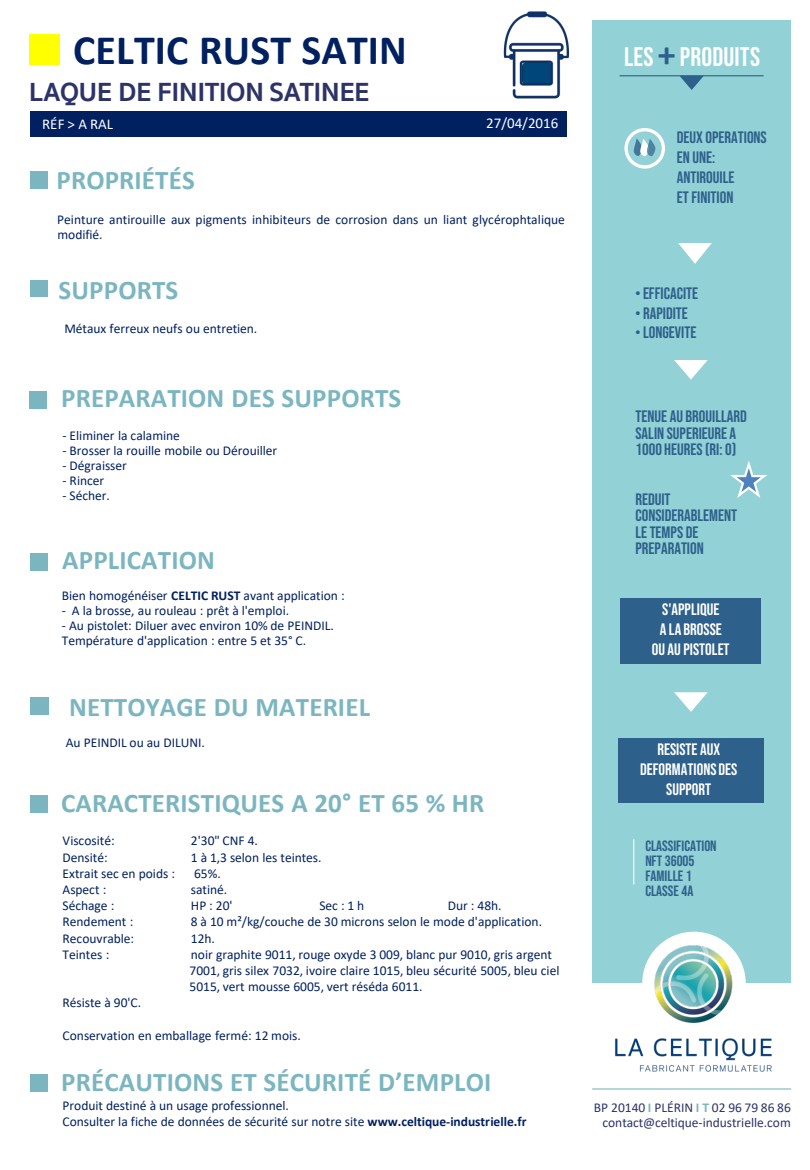
<style>
.page{position:relative;width:810px;height:1170px;background:#fff}
.page>*{position:absolute;margin:0;border:0;box-sizing:border-box;transform-origin:0 0}
.t1{font:700 42px "Calibri";letter-spacing:.005em;color:#002060}
.t2{font:700 27px "Calibri";letter-spacing:.005em;color:#7bb6c0}
.t3{font:700 27px "Sukhumvit Set";letter-spacing:.005em;color:#2d3367}
.t4{font:27px "Bebas Neue";letter-spacing:.005em;color:#fff}
.t5{font:16.5px/19.8px "Bebas Neue";color:#2d608b}
.t6{font:16.5px/19.8px "Bebas Neue";color:#fff;text-align:center}
.t7{font:15px "Bebas Neue";color:#2d608b}
.t8{font:15px "Calibri";color:#fff}
.t9{font:13.5px/16.2px "Calibri";color:#002060}
.t10{font:13.5px/15px "Calibri";color:#2d3367;text-align:right}
.s1{font-weight:700}
.s2{font-family:"Calibri";font-weight:700;font-size:36px;color:#2d608b}
.s3{font-weight:700;color:#7bb6c0}
</style>
<div class="page">
<img style="left:503px;top:11px;width:66px;height:88px">
<div style="left:592px;top:20px;width:199px;height:963px;background:#92d1d5"></div>
<div style="left:31px;top:112px;width:536px;height:25px;background:#002060"></div>
<div style="left:30px;top:34px;width:30px;height:31px;background:#ff0"></div>
<div style="left:30px;top:172px;width:18px;height:17px;background:#7bb6c0"></div>
<div style="left:30px;top:392px;width:17px;height:17px;background:#7bb6c0"></div>
<div style="left:30px;top:553px;width:18px;height:17px;background:#7bb6c0"></div>
<div style="left:30px;top:795px;width:18px;height:18px;background:#7bb6c0"></div>
<div style="left:30px;top:1074px;width:18px;height:18px;background:#7bb6c0"></div>
<hr style="left:620px;top:75px;width:144px;height:1px;background:#2d608b">
<svg style="left:680px;top:76px;width:24px;height:14px"></svg>
<svg style="left:633px;top:138px;width:23px;height:19px"></svg>
<div style="left:624px;top:128px;width:41px;height:41px;border:3px solid #fff;border-radius:50%"></div>
<svg style="left:678px;top:243px;width:34px;height:21px"></svg>
<svg style="left:674px;top:360px;width:34px;height:20px"></svg>
<div style="left:620px;top:598px;width:141px;height:66px;background:#2d608b"></div>
<svg style="left:730px;top:461px;width:37px;height:37px"></svg>
<svg style="left:674px;top:692px;width:34px;height:20px"></svg>
<div style="left:618px;top:739px;width:146px;height:64px;background:#2d608b"></div>
<hr style="left:633px;top:839px;width:1px;height:45px;background:#fff">
<hr style="left:592px;top:1088px;width:199px;height:2px;background:#7bb6c0">
<img style="left:599px;top:931px;width:190px;height:158px">
<h1 class="t1" style="left:73px;top:20px;width:335px">CELTIC RUST SATIN</h1>
<p class="t3" style="left:29px;top:72px;width:342px">LAQUE DE FINITION SATINEE</p>
<p class="t8" style="left:42px;top:114px;width:72px">RÉF &gt; A RAL</p>
<p class="t8" style="left:486px;top:113px;width:73px">27/04/2016</p>
<p class="t2" style="left:56px;top:161px;width:140px">PROPRIÉTÉS</p>
<p class="t9" style="left:57px;top:212px;width:509px;line-height:15px">Peinture antirouille aux pigments inhibiteurs de corrosion dans un liant glycérophtalique modifié.</p>
<p class="t2" style="left:58px;top:271px;width:121px">SUPPORTS</p>
<p class="t9" style="left:64px;top:320px;width:194px">Métaux ferreux neufs ou entretien.</p>
<p class="t2" style="left:61px;top:379px;width:342px">PREPARATION DES SUPPORTS</p>
<p class="t9" style="left:62px;top:428px;width:119px">- Eliminer la calamine</p>
<p class="t9" style="left:62px;top:442px;width:216px">- Brosser la rouille mobile ou Dérouiller</p>
<p class="t9" style="left:62px;top:457px;width:66px">- Dégraisser</p>
<p class="t9" style="left:62px;top:473px;width:43px">- Rincer</p>
<p class="t9" style="left:62px;top:487px;width:49px">- Sécher.</p>
<p class="t2" style="left:62px;top:541px;width:154px">APPLICATION</p>
<p class="t9" style="left:62px;top:587px;width:284px">Bien homogénéiser <span class="s1">CELTIC RUST</span> avant application :</p>
<p class="t9" style="left:62px;top:602px;width:229px">- A la brosse, au rouleau : prêt à l'emploi.</p>
<p class="t9" style="left:62px;top:617px;width:274px">- Au pistolet: Diluer avec environ 10% de PEINDIL.</p>
<p class="t9" style="left:62px;top:632px;width:246px">Température d'application : entre 5 et 35° C.</p>
<p class="t2" style="left:69px;top:688px;width:303px">NETTOYAGE DU MATERIEL</p>
<p class="t9" style="left:66px;top:734px;width:141px">Au PEINDIL ou au DILUNI.</p>
<p class="t2" style="left:61px;top:784px;width:425px">CARACTERISTIQUES A 20° ET 65 % HR</p>
<p class="t9" style="left:63px;top:832px;width:54px">Viscosité:</p>
<p class="t9" style="left:191px;top:832px;width:68px">2'30" CNF 4.</p>
<p class="t9" style="left:63px;top:849px;width:47px">Densité:</p>
<p class="t9" style="left:191px;top:849px;width:132px">1 à 1,3 selon les teintes.</p>
<p class="t9" style="left:63px;top:865px;width:114px">Extrait sec en poids :</p>
<p class="t9" style="left:194px;top:865px;width:28px">65%.</p>
<p class="t9" style="left:63px;top:881px;width:45px">Aspect :</p>
<p class="t9" style="left:191px;top:881px;width:38px">satiné.</p>
<p class="t9" style="left:63px;top:897px;width:53px">Séchage :</p>
<p class="t9" style="left:191px;top:897px;width:43px">HP : 20'</p>
<p class="t9" style="left:319px;top:897px;width:46px">Sec : 1 h</p>
<p class="t9" style="left:448px;top:897px;width:55px">Dur : 48h.</p>
<p class="t9" style="left:63px;top:913px;width:72px">Rendement :</p>
<p class="t9" style="left:191px;top:913px;width:353px">8 à 10 m²/kg/couche de 30 microns selon le mode d'application.</p>
<p class="t9" style="left:63px;top:930px;width:73px">Recouvrable:</p>
<p class="t9" style="left:191px;top:930px;width:26px">12h.</p>
<p class="t9" style="left:63px;top:946px;width:48px">Teintes :</p>
<p class="t9" style="left:189px;top:946px;width:371px">noir graphite 9011, rouge oxyde 3 009, blanc pur 9010, gris argent<br>7001, gris silex 7032, ivoire claire 1015, bleu sécurité 5005, bleu ciel<br>5015, vert mousse 6005, vert réséda 6011.</p>
<p class="t9" style="left:63px;top:994px;width:80px">Résiste à 90'C.</p>
<p class="t9" style="left:63px;top:1027px;width:240px">Conservation en emballage fermé: 12 mois.</p>
<p class="t2" style="left:61px;top:1063px;width:432px">PRÉCAUTIONS ET SÉCURITÉ D’EMPLOI</p>
<p class="t9" style="left:62px;top:1097px;width:228px">Produit destiné à un usage professionnel.</p>
<p class="t9" style="left:62px;top:1113px;width:466px">Consulter la fiche de données de sécurité sur notre site <span class="s1">www.celtique-industrielle.fr</span></p>
<p class="t4" style="left:624px;top:41px;width:138px">LES <span class="s2">+</span> PRODUITS</p>
<p class="t5" style="left:677px;top:127px;width:91px">DEUX OPERATIONS<br>EN UNE:</p>
<p class="t5" style="left:677px;top:167px;width:59px">ANTIROUILE</p>
<p class="t5" style="left:677px;top:187px;width:58px">ET FINITION</p>
<p class="t5" style="left:635px;top:283px;width:64px">• EFFICACITE</p>
<p class="t5" style="left:635px;top:303px;width:54px">• RAPIDITE</p>
<p class="t5" style="left:635px;top:323px;width:62px">• LONGEVITE</p>
<p class="t5" style="left:635px;top:407px;width:113px">TENUE AU BROUILLARD</p>
<p class="t5" style="left:635px;top:423px;width:102px">SALIN SUPERIEURE A</p>
<p class="t5" style="left:635px;top:440px;width:103px">1000 HEURES (Ri: 0)</p>
<p class="t5" style="left:635px;top:489px;width:37px">REDUIT</p>
<p class="t5" style="left:635px;top:506px;width:103px">CONSIDERABLEMENT</p>
<p class="t5" style="left:635px;top:522px;width:64px">LE TEMPS DE</p>
<p class="t5" style="left:635px;top:539px;width:70px">PREPARATION</p>
<p class="t6" style="left:662px;top:600px;width:59px">S'APPLIQUE</p>
<p class="t6" style="left:660px;top:619px;width:64px">A LA BROSSE</p>
<p class="t6" style="left:652px;top:639px;width:79px">OU AU PISTOLET</p>
<p class="t6" style="left:640px;top:739px;width:99px">RESISTE AUX<br>DEFORMATIONS DES<br>SUPPORT</p>
<p class="t7" style="left:645px;top:838px;width:73px">CLASSIFICATION</p>
<p class="t7" style="left:645px;top:852px;width:51px">NFT 36005</p>
<p class="t7" style="left:645px;top:867px;width:48px">FAMILLE 1</p>
<p class="t7" style="left:645px;top:883px;width:50px">CLASSE 4A</p>
<p class="t10" style="left:594px;top:1100px;width:198px">BP 20140 <span class="s3">I</span> PLÉRIN <span class="s3">I T</span> 02 96 79 86 86 contact@celtique-industrielle.com</p>
</div>
